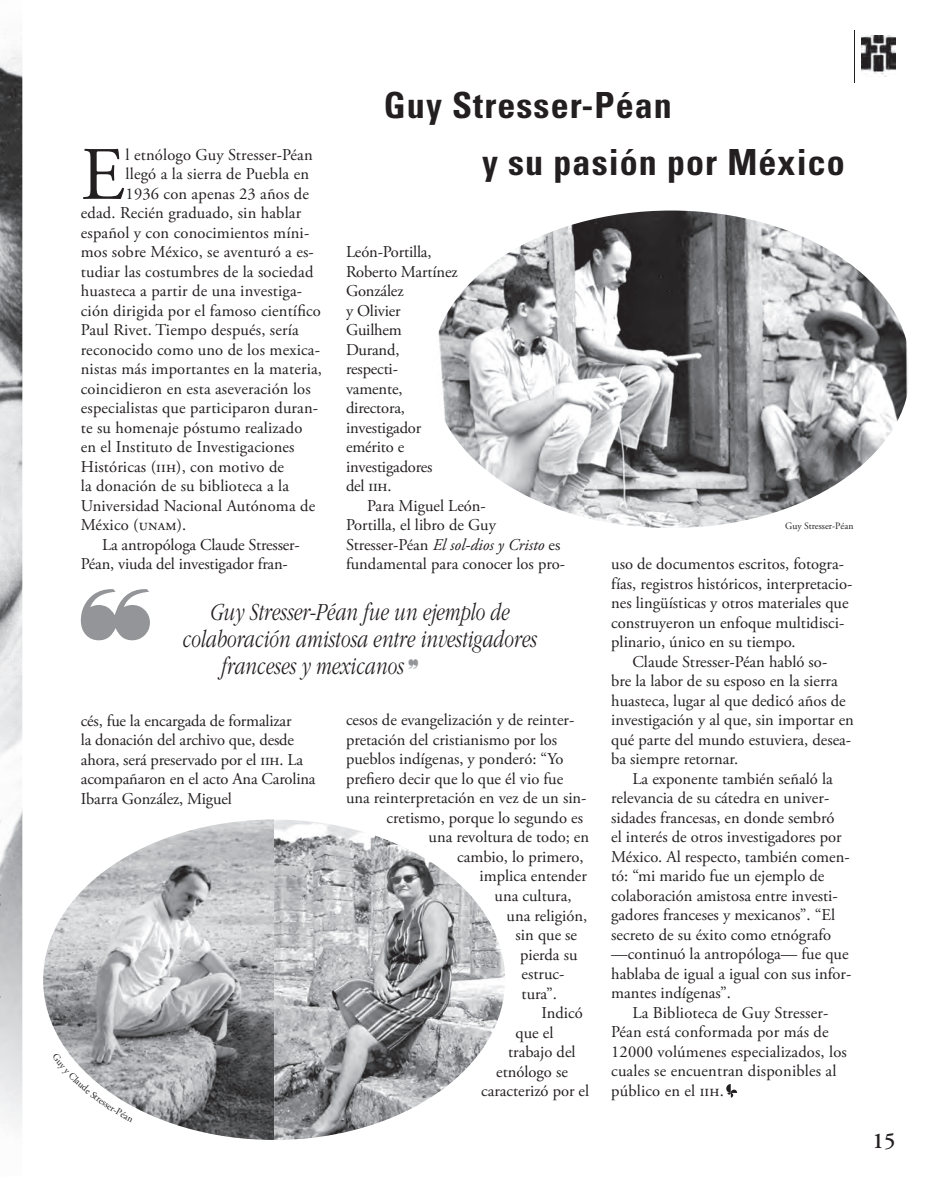
<style>
.page{position:relative;width:936px;height:1191px;background:#fff}
.page>*{position:absolute;margin:0;border:0;box-sizing:border-box;transform-origin:0 0}
.t1{font:75.3px "Adobe Garamond Pro";color:#231f20}
.t2{font:700 condensed 36px/57px "Univers";letter-spacing:.03em;color:#231f20}
.t3{font:italic 300 25.5px "Garamond";color:#231f20;scale:.75 1}
.t4{font:600 22.5px "Adobe Garamond";color:#231f20}
.t5{font:16.5px/19.5px "Adobe Garamond Pro";color:#231f20}
.t6{font:9.75px "Adobe Garamond";color:#231f20}
.s1{font-style:italic}
.s2{color:#939598}
</style>
<div class="page">
<hr style="left:854px;top:30px;width:1px;height:52px;background:#231f20">
<svg style="left:726px;top:1084px;width:11px;height:13px"></svg>
<img style="left:861px;top:36px;width:34px;height:39px">
<img style="left:0;top:33px;width:22px;height:518px">
<img style="left:0;top:551px;width:22px;height:520px">
<img style="left:432px;top:210px;width:478px;height:318px;border-radius:50%">
<img style="left:43px;top:819px;width:462px;height:321px">
<svg style="left:81px;top:589px;width:69px;height:51px"></svg>
<svg style="left:52px;top:1052px;width:81px;height:69px"></svg>
<h2 class="t2" style="left:482px;top:80px;width:364px;text-indent:-98px">Guy Stresser-Péan<br>y su pasión por México</h2>
<h1 class="t1" style="left:81px;top:145px;width:45px">E</h1>
<p class="t5" style="left:126px;top:146px;width:189px">l etnólogo Guy Stresser-Péan</p>
<p class="t5" style="left:126px;top:166px;width:185px">llegó a la sierra de Puebla en</p>
<p class="t5" style="left:126px;top:185px;width:185px">1936 con apenas 23 años de</p>
<p class="t5" style="left:81px;top:205px;width:222px">edad. Recién graduado, sin hablar</p>
<p class="t5" style="left:81px;top:224px;width:230px">español y con conocimientos míni-</p>
<p class="t5" style="left:81px;top:244px;width:234px">mos sobre México, se aventuró a es-</p>
<p class="t5" style="left:81px;top:263px;width:234px">tudiar las costumbres de la sociedad</p>
<p class="t5" style="left:81px;top:283px;width:223px">huasteca a partir de una investiga-</p>
<p class="t5" style="left:81px;top:302px;width:241px">ción dirigida por el famoso científico</p>
<p class="t5" style="left:81px;top:322px;width:220px">Paul Rivet. Tiempo después, sería</p>
<p class="t5" style="left:81px;top:341px;width:241px">reconocido como uno de los mexica-</p>
<p class="t5" style="left:81px;top:361px;width:243px">nistas más importantes en la materia,</p>
<p class="t5" style="left:81px;top:380px;width:231px">coincidieron en esta aseveración los</p>
<p class="t5" style="left:81px;top:400px;width:239px">especialistas que participaron duran-</p>
<p class="t5" style="left:81px;top:419px;width:223px">te su homenaje póstumo realizado</p>
<p class="t5" style="left:81px;top:439px;width:215px">en el Instituto de Investigaciones</p>
<p class="t5" style="left:81px;top:458px;width:205px">Históricas (iih), con motivo de</p>
<p class="t5" style="left:81px;top:478px;width:210px">la donación de su biblioteca a la</p>
<p class="t5" style="left:81px;top:497px;width:236px">Universidad Nacional Autónoma de</p>
<p class="t5" style="left:81px;top:517px;width:107px">México (unam).</p>
<p class="t5" style="left:102px;top:536px;width:199px">La antropóloga Claude Stresser-</p>
<p class="t5" style="left:81px;top:556px;width:208px">Péan, viuda del investigador fran-</p>
<p class="t5" style="left:346px;top:244px;width:113px">León-Portilla,<br>Roberto Martínez<br>González<br>y Olivier<br>Guilhem<br>Durand,<br>respecti&shy;vamente, directora, investigador emérito e investigadores<br>del iih.</p>
<p class="t5" style="left:346px;top:497px;width:220px;text-indent:21px">Para Miguel León-<br>Portilla, el libro de Guy<br>Stresser-Péan <span class="s1">El sol-dios y Cristo</span> es fundamental para conocer los pro-</p>
<p class="t6" style="left:785px;top:521px;width:70px">Guy Stresser-Péan</p>
<p class="t5" style="left:611px;top:555px;width:234px">uso de documentos escritos, fotogra-</p>
<p class="t5" style="left:611px;top:575px;width:243px">fías, registros históricos, interpretacio-</p>
<p class="t5" style="left:611px;top:594px;width:239px">nes lingüísticas y otros materiales que</p>
<p class="t5" style="left:611px;top:614px;width:235px">construyeron un enfoque multidisci-</p>
<p class="t5" style="left:611px;top:633px;width:186px">plinario, único en su tiempo.</p>
<p class="t5" style="left:632px;top:653px;width:196px">Claude Stresser-Péan habló so-</p>
<p class="t5" style="left:611px;top:672px;width:228px">bre la labor de su esposo en la sierra</p>
<p class="t5" style="left:611px;top:692px;width:236px">huasteca, lugar al que dedicó años de</p>
<p class="t5" style="left:611px;top:711px;width:244px">investigación y al que, sin importar en</p>
<p class="t5" style="left:611px;top:731px;width:241px">qué parte del mundo estuviera, desea-</p>
<p class="t5" style="left:611px;top:750px;width:128px">ba siempre retornar.</p>
<p class="t5" style="left:632px;top:770px;width:202px">La exponente también señaló la</p>
<p class="t5" style="left:611px;top:790px;width:219px">relevancia de su cátedra en univer-</p>
<p class="t5" style="left:611px;top:809px;width:225px">sidades francesas, en donde sembró</p>
<p class="t5" style="left:611px;top:829px;width:232px">el interés de otros investigadores por</p>
<p class="t5" style="left:611px;top:848px;width:240px">México. Al respecto, también comen-</p>
<p class="t5" style="left:611px;top:868px;width:215px">tó: “mi marido fue un ejemplo de</p>
<p class="t5" style="left:611px;top:887px;width:228px">colaboración amistosa entre investi-</p>
<p class="t5" style="left:611px;top:907px;width:225px">gadores franceses y mexicanos”. “El</p>
<p class="t5" style="left:611px;top:926px;width:221px">secreto de su éxito como etnógrafo</p>
<p class="t5" style="left:611px;top:946px;width:239px">—continuó la antropóloga— fue que</p>
<p class="t5" style="left:611px;top:965px;width:241px">hablaba de igual a igual con sus infor-</p>
<p class="t5" style="left:611px;top:985px;width:121px">mantes indígenas”.</p>
<p class="t5" style="left:632px;top:1004px;width:197px">La Biblioteca de Guy Stresser-</p>
<p class="t5" style="left:611px;top:1024px;width:219px">Péan está conformada por más de</p>
<p class="t5" style="left:611px;top:1043px;width:237px">12000 volúmenes especializados, los</p>
<p class="t5" style="left:611px;top:1063px;width:227px">cuales se encuentran disponibles al</p>
<p class="t5" style="left:611px;top:1082px;width:114px">público en el iih.</p>
<h3 class="t3" style="left:209px;top:602px;width:400px">Guy Stresser-Péan fue un ejemplo de</h3>
<h3 class="t3" style="left:181px;top:629px;width:474px">colaboración amistosa entre investigadores</h3>
<h3 class="t3" style="left:220px;top:656px;width:266px">franceses y mexicanos <span class="s2">❞</span></h3>
<p class="t5" style="left:346px;top:712px;width:230px">cesos de evangelización y de reinter-</p>
<p class="t5" style="left:346px;top:731px;width:213px">pretación del cristianismo por los</p>
<p class="t5" style="left:346px;top:751px;width:219px">pueblos indígenas, y ponderó: “Yo</p>
<p class="t5" style="left:346px;top:770px;width:219px">prefiero decir que lo que él vio fue</p>
<p class="t5" style="left:346px;top:790px;width:242px">una reinterpretación en vez de un sin-</p>
<p class="t5" style="left:386px;top:809px;width:198px">cretismo, porque lo segundo es</p>
<p class="t5" style="left:428px;top:829px;width:162px">una revoltura de todo; en</p>
<p class="t5" style="left:457px;top:848px;width:128px">cambio, lo primero,</p>
<p class="t5" style="left:479px;top:868px;width:109px">implica entender</p>
<p class="t5" style="left:494px;top:887px;width:78px">una cultura,</p>
<p class="t5" style="left:506px;top:907px;width:82px">una religión,</p>
<p class="t5" style="left:515px;top:926px;width:63px">sin que se</p>
<p class="t5" style="left:520px;top:946px;width:59px">pierda su</p>
<p class="t5" style="left:521px;top:965px;width:44px">estruc-</p>
<p class="t5" style="left:521px;top:985px;width:37px">tura”.</p>
<p class="t5" style="left:541px;top:1004px;width:43px">Indicó</p>
<p class="t5" style="left:515px;top:1024px;width:39px">que el</p>
<p class="t5" style="left:508px;top:1043px;width:69px">trabajo del</p>
<p class="t5" style="left:496px;top:1063px;width:73px">etnólogo se</p>
<p class="t5" style="left:481px;top:1082px;width:110px">caracterizó por el</p>
<p class="t5" style="left:81px;top:712px;width:236px">cés, fue la encargada de formalizar<br>la donación del archivo que, desde ahora, será preservado por el iih. La acompañaron en el acto Ana Carolina Ibarra González, Miguel</p>
<h3 class="t4" style="left:872px;top:1132px;width:24px">15</h3>
</div>
